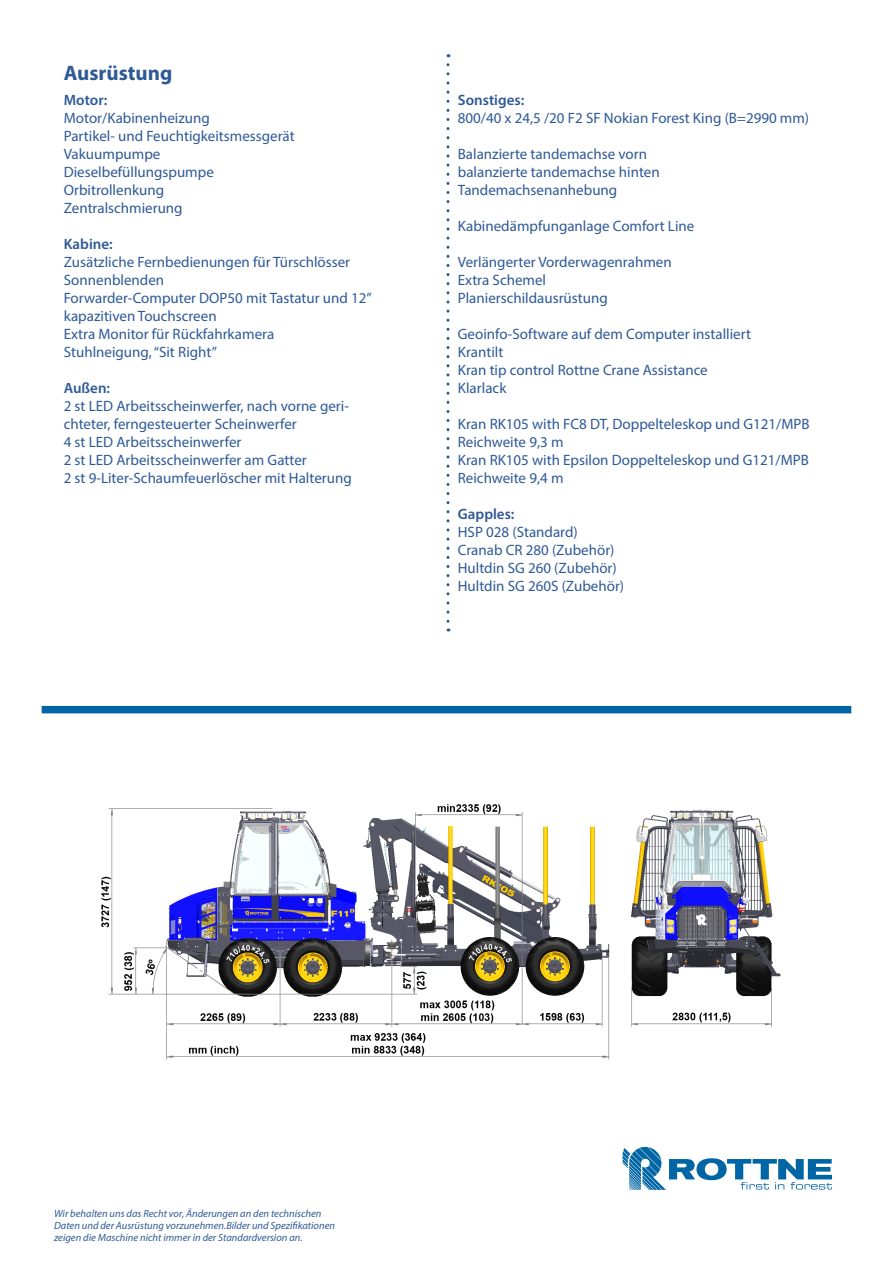
<style>
.page{position:relative;width:893px;height:1263px;background:#fff}
.page>*{position:absolute;margin:0;border:0;box-sizing:border-box;transform-origin:0 0}
.t1{font:700 21px "Myriad Pro";color:#2e5996}
.t2{font:15px/18px "Myriad Pro";color:#2e5996}
.t3{font:600 15px "Myriad Pro";color:#2e5996}
.t4{font:italic 10.5px/12px "Myriad Pro";color:#2e5996}
</style>
<div class="page">
<img style="left:101px;top:804px;width:680px;height:256px">
<svg style="left:446px;top:65px;width:3px;height:566px"></svg>
<div style="left:42px;top:706px;width:809px;height:7px;background:#0065a4"></div>
<svg style="left:622px;top:1147px;width:210px;height:43px"></svg>
<p class="t1" style="left:64px;top:59px;width:110px">Ausrüstung</p>
<p class="t3" style="left:64px;top:90px;width:45px">Motor:</p>
<p class="t2" style="left:64px;top:109px;width:148px">Motor/Kabinenheizung</p>
<p class="t2" style="left:64px;top:127px;width:232px">Partikel- und Feuchtigkeitsmessgerät</p>
<p class="t2" style="left:64px;top:145px;width:98px">Vakuumpumpe</p>
<p class="t2" style="left:64px;top:163px;width:152px">Dieselbefüllungspumpe</p>
<p class="t2" style="left:64px;top:181px;width:102px">Orbitrollenkung</p>
<p class="t2" style="left:64px;top:199px;width:120px">Zentralschmierung</p>
<p class="t3" style="left:64px;top:234px;width:50px">Kabine:</p>
<p class="t2" style="left:64px;top:253px;width:288px">Zusätzliche Fernbedienungen für Türschlösser</p>
<p class="t2" style="left:64px;top:271px;width:102px">Sonnenblenden</p>
<p class="t2" style="left:64px;top:289px;width:309px">Forwarder-Computer DOP50 mit Tastatur und 12” kapazitiven Touchscreen</p>
<p class="t2" style="left:64px;top:325px;width:212px">Extra Monitor für Rückfahrkamera<br>Stuhlneigung, “Sit Right”</p>
<p class="t3" style="left:64px;top:378px;width:48px">Außen:</p>
<p class="t2" style="left:64px;top:397px;width:287px">2 st LED Arbeitsscheinwerfer, nach vorne geri&shy;chteter, ferngesteuerter Scheinwerfer</p>
<p class="t2" style="left:64px;top:433px;width:179px">4 st LED Arbeitsscheinwerfer</p>
<p class="t2" style="left:64px;top:451px;width:244px">2 st LED Arbeitsscheinwerfer am Gatter</p>
<p class="t2" style="left:64px;top:469px;width:289px">2 st 9-Liter-Schaumfeuerlöscher mit Halterung</p>
<p class="t3" style="left:458px;top:90px;width:68px">Sonstiges:</p>
<p class="t2" style="left:458px;top:109px;width:353px">800/40 x 24,5 /20 F2 SF Nokian Forest King (B=2990 mm)</p>
<p class="t2" style="left:458px;top:145px;width:191px">Balanzierte tandemachse vorn</p>
<p class="t2" style="left:458px;top:163px;width:203px">balanzierte tandemachse hinten</p>
<p class="t2" style="left:458px;top:181px;width:161px">Tandemachsenanhebung</p>
<p class="t2" style="left:458px;top:217px;width:238px">Kabinedämpfunganlage Comfort Line</p>
<p class="t2" style="left:458px;top:253px;width:215px">Verlängerter Vorderwagenrahmen<br>Extra Schemel</p>
<p class="t2" style="left:458px;top:289px;width:151px">Planierschildausrüstung</p>
<p class="t2" style="left:458px;top:325px;width:295px">Geoinfo-Software auf dem Computer installiert</p>
<p class="t2" style="left:458px;top:343px;width:47px">Krantilt</p>
<p class="t2" style="left:458px;top:361px;width:251px">Kran tip control Rottne Crane Assistance</p>
<p class="t2" style="left:458px;top:379px;width:50px">Klarlack</p>
<p class="t2" style="left:458px;top:415px;width:353px">Kran RK105 with FC8 DT, Doppelteleskop und G121/MPB<br>Reichweite 9,3 m</p>
<p class="t2" style="left:458px;top:451px;width:353px">Kran RK105 with Epsilon Doppelteleskop und G121/MPB<br>Reichweite 9,4 m</p>
<p class="t3" style="left:458px;top:504px;width:58px">Gapples:</p>
<p class="t2" style="left:458px;top:523px;width:121px">HSP 028 (Standard)</p>
<p class="t2" style="left:458px;top:541px;width:158px">Cranab CR 280 (Zubehör)</p>
<p class="t2" style="left:458px;top:559px;width:160px">Hultdin SG 260 (Zubehör)</p>
<p class="t2" style="left:458px;top:577px;width:168px">Hultdin SG 260S (Zubehör)</p>
<p class="t4" style="left:54px;top:1207px;width:283px">Wir behalten uns das Recht vor, Änderungen an den technischen<br>Daten und der Ausrüstung vorzunehmen.Bilder und Spezifikationen zeigen die Maschine nicht immer in der Standardversion an.</p>
</div>
